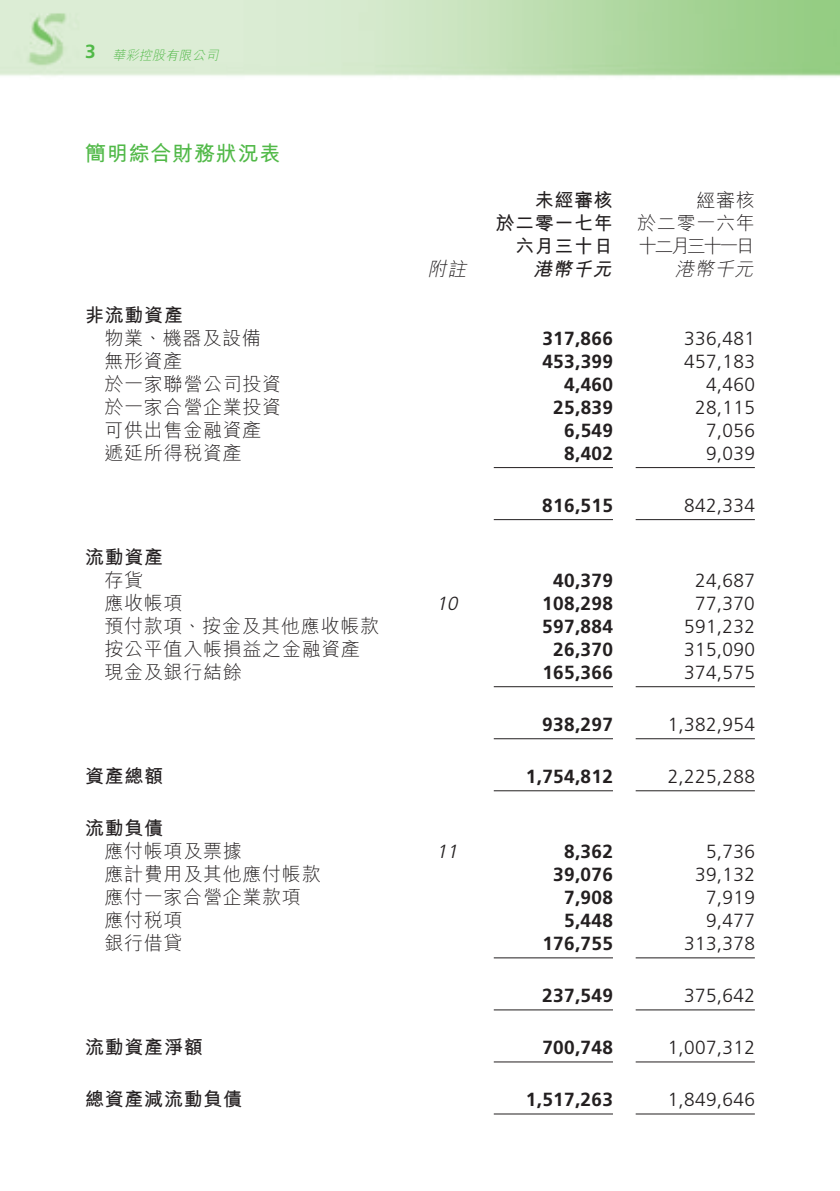
<style>
.page{position:relative;width:840px;height:1191px;background:#fff}
.page>*{position:absolute;margin:0;border:0;box-sizing:border-box;transform-origin:0 0}
.t1{font:21px "M Hei HK Bold B5 pc H";letter-spacing:.035em;color:#51b948}
.t2{font:300 19px "Frutiger LT Std";letter-spacing:.015em;color:#231f20}
.t3{font:700 19px "Frutiger LT Std";letter-spacing:.015em;color:#231f20}
.t4{font:19px "M Hei HK Light B5 pc H";letter-spacing:.035em;color:#231f20}
.t5{font:19px/23px "M Hei HK Bold B5 pc H";letter-spacing:.035em;color:#231f20;text-align:right}
.t6{font:19px/23px "M Hei HK Light B5 pc H";letter-spacing:-.145em;color:#231f20}
.t7{font:italic 19px "M Hei HK Light B5 pc H";color:#231f20}
.t8{font:italic 19px "M Hei HK Bold B5 pc H";color:#231f20}
.t9{font:italic 300 19px "Frutiger LT Std";color:#231f20}
.t10{font:italic 13px "M Hei HK Light B5 pc H";color:#51b948}
.s1{font-family:"Frutiger LT Std";font-weight:700;font-style:normal;font-size:19px}
</style>
<div class="page">
<img style="left:0;top:0;width:839px;height:77px">
<hr style="left:493px;top:467px;width:119px;height:1px;background:#231f20">
<hr style="left:635px;top:467px;width:119px;height:1px;background:#231f20">
<hr style="left:493px;top:519px;width:119px;height:1px;background:#231f20">
<hr style="left:635px;top:519px;width:119px;height:1px;background:#231f20">
<hr style="left:493px;top:686px;width:119px;height:1px;background:#231f20">
<hr style="left:635px;top:686px;width:119px;height:1px;background:#231f20">
<hr style="left:493px;top:738px;width:119px;height:1px;background:#231f20">
<hr style="left:635px;top:738px;width:119px;height:1px;background:#231f20">
<hr style="left:493px;top:790px;width:119px;height:1px;background:#231f20">
<hr style="left:635px;top:790px;width:119px;height:1px;background:#231f20">
<hr style="left:493px;top:957px;width:119px;height:1px;background:#231f20">
<hr style="left:635px;top:957px;width:119px;height:1px;background:#231f20">
<hr style="left:493px;top:1009px;width:119px;height:1px;background:#231f20">
<hr style="left:635px;top:1009px;width:119px;height:1px;background:#231f20">
<hr style="left:493px;top:1061px;width:119px;height:1px;background:#231f20">
<hr style="left:635px;top:1061px;width:119px;height:1px;background:#231f20">
<hr style="left:493px;top:1113px;width:119px;height:1px;background:#231f20">
<hr style="left:635px;top:1113px;width:119px;height:1px;background:#231f20">
<p class="t10" style="left:85px;top:50px;width:137px"><span class="s1">3</span> 華彩控股有限公司</p>
<p class="t1" style="left:85px;top:145px;width:197px">簡明綜合財務狀況表</p>
<p class="t5" style="left:534px;top:190px;width:80px">未經審核</p>
<p class="t4" style="left:696px;top:192px;width:60px">經審核</p>
<p class="t5" style="left:495px;top:213px;width:119px">於二零一七年六月三十日</p>
<p class="t6" style="left:637px;top:213px;width:119px">於二零一六年十二月三十一日</p>
<p class="t7" style="left:427px;top:261px;width:44px">附註</p>
<p class="t8" style="left:533px;top:261px;width:83px">港幣千元</p>
<p class="t7" style="left:674px;top:261px;width:83px">港幣千元</p>
<p class="t5" style="left:85px;top:305px;width:99px">非流動資產</p>
<p class="t4" style="left:104px;top:330px;width:158px">物業、機器及設備</p>
<p class="t3" style="left:542px;top:327px;width:72px">317,866</p>
<p class="t2" style="left:683px;top:330px;width:72px">336,481</p>
<p class="t4" style="left:104px;top:353px;width:80px">無形資產</p>
<p class="t3" style="left:542px;top:350px;width:72px">453,399</p>
<p class="t2" style="left:683px;top:353px;width:72px">457,183</p>
<p class="t4" style="left:104px;top:376px;width:178px">於一家聯營公司投資</p>
<p class="t3" style="left:563px;top:373px;width:50px">4,460</p>
<p class="t2" style="left:705px;top:376px;width:50px">4,460</p>
<p class="t4" style="left:104px;top:399px;width:178px">於一家合營企業投資</p>
<p class="t3" style="left:553px;top:396px;width:61px">25,839</p>
<p class="t2" style="left:694px;top:399px;width:61px">28,115</p>
<p class="t4" style="left:104px;top:422px;width:158px">可供出售金融資產</p>
<p class="t3" style="left:563px;top:419px;width:50px">6,549</p>
<p class="t2" style="left:705px;top:422px;width:50px">7,056</p>
<p class="t4" style="left:104px;top:445px;width:139px">遞延所得稅資產</p>
<p class="t3" style="left:563px;top:442px;width:50px">8,402</p>
<p class="t2" style="left:705px;top:445px;width:50px">9,039</p>
<p class="t3" style="left:542px;top:494px;width:72px">816,515</p>
<p class="t2" style="left:683px;top:497px;width:72px">842,334</p>
<p class="t5" style="left:85px;top:547px;width:80px">流動資產</p>
<p class="t4" style="left:104px;top:572px;width:40px">存貨</p>
<p class="t3" style="left:553px;top:569px;width:61px">40,379</p>
<p class="t2" style="left:694px;top:572px;width:61px">24,687</p>
<p class="t4" style="left:104px;top:595px;width:80px">應收帳項</p>
<p class="t9" style="left:436px;top:595px;width:27px">10</p>
<p class="t3" style="left:542px;top:592px;width:72px">108,298</p>
<p class="t2" style="left:694px;top:595px;width:61px">77,370</p>
<p class="t4" style="left:104px;top:618px;width:276px">預付款項、按金及其他應收帳款</p>
<p class="t3" style="left:542px;top:615px;width:72px">597,884</p>
<p class="t2" style="left:683px;top:618px;width:72px">591,232</p>
<p class="t4" style="left:104px;top:641px;width:257px">按公平值入帳損益之金融資產</p>
<p class="t3" style="left:553px;top:638px;width:61px">26,370</p>
<p class="t2" style="left:683px;top:641px;width:72px">315,090</p>
<p class="t4" style="left:104px;top:664px;width:139px">現金及銀行結餘</p>
<p class="t3" style="left:542px;top:661px;width:72px">165,366</p>
<p class="t2" style="left:683px;top:664px;width:72px">374,575</p>
<p class="t3" style="left:542px;top:713px;width:72px">938,297</p>
<p class="t2" style="left:667px;top:716px;width:89px">1,382,954</p>
<p class="t5" style="left:85px;top:766px;width:80px">資產總額</p>
<p class="t3" style="left:525px;top:765px;width:89px">1,754,812</p>
<p class="t2" style="left:667px;top:768px;width:89px">2,225,288</p>
<p class="t5" style="left:85px;top:818px;width:80px">流動負債</p>
<p class="t4" style="left:104px;top:843px;width:139px">應付帳項及票據</p>
<p class="t9" style="left:436px;top:843px;width:27px">11</p>
<p class="t3" style="left:563px;top:840px;width:50px">8,362</p>
<p class="t2" style="left:705px;top:843px;width:50px">5,736</p>
<p class="t4" style="left:104px;top:866px;width:218px">應計費用及其他應付帳款</p>
<p class="t3" style="left:553px;top:863px;width:61px">39,076</p>
<p class="t2" style="left:694px;top:866px;width:61px">39,132</p>
<p class="t4" style="left:104px;top:889px;width:198px">應付一家合營企業款項</p>
<p class="t3" style="left:563px;top:886px;width:50px">7,908</p>
<p class="t2" style="left:705px;top:889px;width:50px">7,919</p>
<p class="t4" style="left:104px;top:912px;width:80px">應付稅項</p>
<p class="t3" style="left:563px;top:909px;width:50px">5,448</p>
<p class="t2" style="left:705px;top:912px;width:50px">9,477</p>
<p class="t4" style="left:104px;top:935px;width:80px">銀行借貸</p>
<p class="t3" style="left:542px;top:932px;width:72px">176,755</p>
<p class="t2" style="left:683px;top:935px;width:72px">313,378</p>
<p class="t3" style="left:542px;top:984px;width:72px">237,549</p>
<p class="t2" style="left:683px;top:987px;width:72px">375,642</p>
<p class="t5" style="left:85px;top:1038px;width:119px">流動資產淨額</p>
<p class="t3" style="left:542px;top:1036px;width:72px">700,748</p>
<p class="t2" style="left:667px;top:1039px;width:89px">1,007,312</p>
<p class="t5" style="left:85px;top:1090px;width:158px">總資產減流動負債</p>
<p class="t3" style="left:525px;top:1088px;width:89px">1,517,263</p>
<p class="t2" style="left:667px;top:1091px;width:89px">1,849,646</p>
</div>
